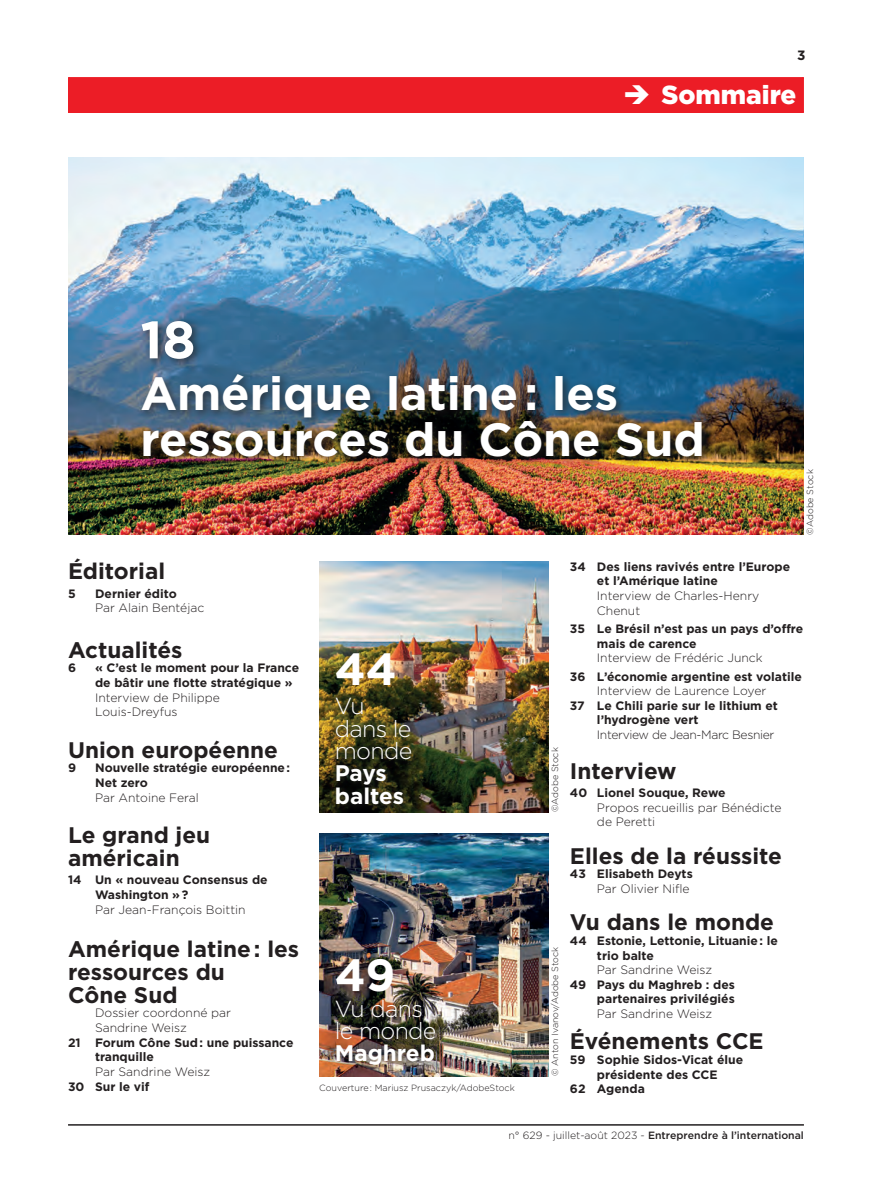
<style>
.page{position:relative;width:872px;height:1191px;background:#fff}
.page>*{position:absolute;margin:0;border:0;box-sizing:border-box;transform-origin:0 0}
.t1{font:700 52.5px "Gotham";color:#fff}
.t2{font:700 46.5px/46.5px "Gotham";color:#fff}
.t3{font:700 45px "Gotham";color:#fff}
.t4{font:900 26.1px "Gotham";color:#fff}
.t5{font:300 23.25px/22.5px "Gotham";letter-spacing:-.03em;color:#fff}
.t6{font:700 22.5px/22.6px "Gotham";color:#231f20}
.t7{font:700 22.5px/22.5px "Gotham";color:#fff}
.t8{font:700 13.5px "Gotham";color:#231f20}
.t9{font:700 12.15px/14.5px "Gotham";color:#231f20}
.t10{font:300 12.15px/14.7px "Gotham";color:#231f20}
.t11{font:300 12.15px "Gotham";letter-spacing:-.03em;color:#231f20}
.t12{font:500 10.5px "Gotham";color:#231f20}
.t13{font:300 9px "Gotham";color:#231f20}
.s1{font-weight:300}
</style>
<div class="page">
<img style="left:68px;top:157px;width:736px;height:377px">
<img style="left:319px;top:561px;width:230px;height:251px">
<img style="left:319px;top:833px;width:230px;height:243px">
<div style="left:69px;top:78px;width:734px;height:34px;background:#ec1d26"></div>
<div style="left:68px;top:77px;width:736px;height:36px;border:1px solid #ec1d26"></div>
<div style="left:137px;top:316px;width:68px;height:54px;background:#231f20;opacity:.75"></div>
<div style="left:320px;top:992px;width:114px;height:81px;background:#231f20;opacity:.75"></div>
<div style="left:137px;top:369px;width:575px;height:99px;background:#231f20;opacity:.75"></div>
<div style="left:330px;top:692px;width:90px;height:121px;background:#231f20;opacity:.75"></div>
<hr style="left:68px;top:1124px;width:736px;height:1px;background:#231f20">
<p class="t8" style="left:797px;top:46px;width:10px">3</p>
<h1 class="t1" style="left:140px;top:305px;width:57px">18</h1>
<h3 class="t4" style="left:623px;top:77px;width:175px">➔ Sommaire</h3>
<h2 class="t2" style="left:140px;top:370px;width:566px">Amérique latine : les ressources du Cône Sud</h2>
<p class="t13" style="left:804px;top:534px;width:67px;rotate:-90deg">©Adobe Stock</p>
<h3 class="t6" style="left:68px;top:559px;width:99px">Éditorial</h3>
<p class="t9" style="left:68px;top:586px;width:9px">5</p>
<p class="t9" style="left:95px;top:586px;width:83px">Dernier édito</p>
<p class="t10" style="left:95px;top:600px;width:111px">Par Alain Bentéjac</p>
<h3 class="t6" style="left:68px;top:638px;width:116px">Actualités</h3>
<p class="t9" style="left:68px;top:660px;width:10px">6</p>
<p class="t9" style="left:95px;top:660px;width:206px">« C’est le moment pour la France de bâtir une flotte stratégique »</p>
<p class="t10" style="left:95px;top:689px;width:126px">Interview de Philippe<br>Louis-Dreyfus</p>
<h3 class="t6" style="left:68px;top:738px;width:211px">Union européenne</h3>
<p class="t9" style="left:68px;top:761px;width:10px">9</p>
<p class="t9" style="left:95px;top:760px;width:197px">Nouvelle stratégie européenne :<br>Net zero</p>
<p class="t10" style="left:95px;top:790px;width:105px">Par Antoine Feral</p>
<h3 class="t6" style="left:68px;top:824px;width:144px">Le grand jeu américain</h3>
<p class="t9" style="left:95px;top:872px;width:174px;text-indent:-27px">14 Un « nouveau Consensus de<br>Washington » ?</p>
<p class="t10" style="left:95px;top:901px;width:152px">Par Jean-François Boittin</p>
<h3 class="t6" style="left:68px;top:938px;width:233px">Amérique latine : les ressources du<br>Cône Sud</h3>
<p class="t10" style="left:95px;top:1005px;width:138px">Dossier coordonné par<br>Sandrine Weisz</p>
<p class="t9" style="left:95px;top:1035px;width:200px;text-indent:-27px">21 Forum Cône Sud : une puissance tranquille</p>
<p class="t10" style="left:95px;top:1064px;width:117px">Par Sandrine Weisz</p>
<p class="t9" style="left:68px;top:1079px;width:83px">30 Sur le vif</p>
<h3 class="t3" style="left:335px;top:639px;width:64px">44</h3>
<h3 class="t5" style="left:335px;top:694px;width:79px">Vu dans le monde</h3>
<h3 class="t7" style="left:335px;top:761px;width:71px">Pays baltes</h3>
<h3 class="t3" style="left:335px;top:945px;width:62px">49</h3>
<h3 class="t5" style="left:335px;top:996px;width:103px">Vu dans le monde</h3>
<h3 class="t7" style="left:335px;top:1041px;width:102px">Maghreb</h3>
<p class="t13" style="left:549px;top:812px;width:67px;rotate:-90deg">©Adobe Stock</p>
<p class="t13" style="left:549px;top:1076px;width:131px;rotate:-90deg">© Anton Ivanov/Adobe Stock</p>
<p class="t9" style="left:597px;top:559px;width:195px;text-indent:-27px">34 Des liens ravivés entre l’Europe et l’Amérique latine</p>
<p class="t10" style="left:597px;top:588px;width:164px">Interview de Charles-Henry<br>Chenut</p>
<p class="t9" style="left:597px;top:621px;width:208px;text-indent:-27px">35 Le Brésil n’est pas un pays d’offre mais de carence</p>
<p class="t10" style="left:597px;top:650px;width:167px">Interview de Frédéric Junck</p>
<p class="t9" style="left:570px;top:669px;width:233px">36 L’économie argentine est volatile</p>
<p class="t10" style="left:597px;top:683px;width:171px">Interview de Laurence Loyer</p>
<p class="t9" style="left:597px;top:698px;width:182px;text-indent:-27px">37 Le Chili parie sur le lithium et l’hydrogène vert</p>
<p class="t11" style="left:597px;top:727px;width:179px">Interview de Jean-Marc Besnier</p>
<h3 class="t6" style="left:570px;top:759px;width:108px">Interview</h3>
<p class="t9" style="left:570px;top:785px;width:157px">40 Lionel Souque, Rewe</p>
<p class="t10" style="left:597px;top:799px;width:186px">Propos recueillis par Bénédicte de Peretti</p>
<h3 class="t6" style="left:570px;top:844px;width:213px">Elles de la réussite</h3>
<p class="t9" style="left:570px;top:866px;width:124px">43 Elisabeth Deyts</p>
<p class="t10" style="left:597px;top:881px;width:94px">Par Olivier Nifle</p>
<h3 class="t6" style="left:570px;top:911px;width:205px">Vu dans le monde</h3>
<p class="t9" style="left:597px;top:933px;width:182px;text-indent:-27px">44 Estonie, Lettonie, Lituanie : le trio balte</p>
<p class="t10" style="left:597px;top:962px;width:117px">Par Sandrine Weisz</p>
<p class="t9" style="left:570px;top:977px;width:166px;text-align:right">49 Pays du Maghreb : des partenaires privilégiés</p>
<p class="t10" style="left:597px;top:1006px;width:117px">Par Sandrine Weisz</p>
<h3 class="t6" style="left:570px;top:1030px;width:195px">Événements CCE</h3>
<p class="t9" style="left:570px;top:1052px;width:175px;text-align:center">59 Sophie Sidos-Vicat élue présidente des CCE</p>
<p class="t13" style="left:319px;top:1082px;width:197px">Couverture : Mariusz Prusaczyk/AdobeStock</p>
<p class="t9" style="left:570px;top:1081px;width:76px">62 Agenda</p>
<p class="t12" style="left:508px;top:1128px;width:297px"><span class="s1">n° 629 - juillet-août 2023 -</span> Entreprendre à l’international</p>
</div>
